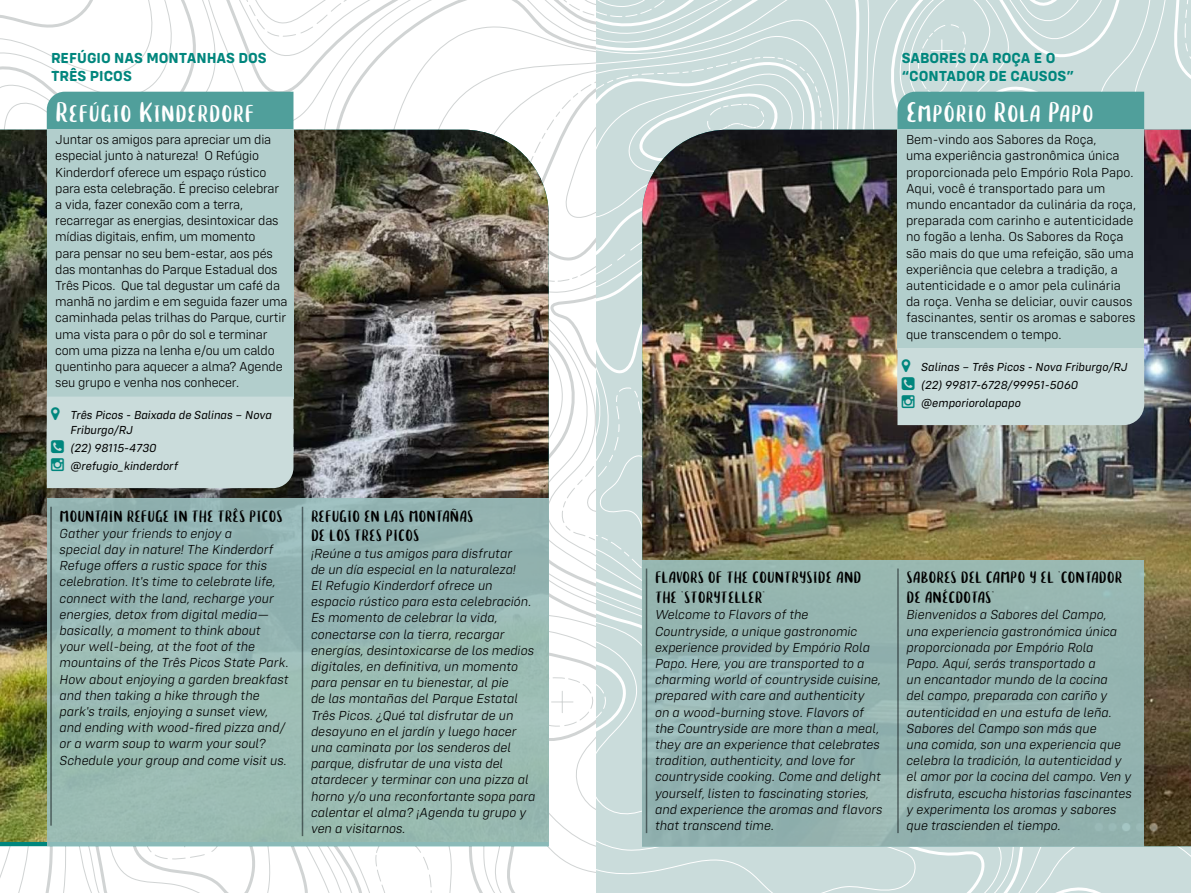
<style>
.page{position:relative;width:1191px;height:893px;background:#fff}
.page>*{position:absolute;margin:0;border:0;box-sizing:border-box;transform-origin:0 0}
.t1{font:28.5px "Blusty Sans";color:#fff}
.t2{font:16.5px/19.8px "Blusty Sans";color:#000}
.t3{font:700 15px/18px "Config Rounded";color:#00867d}
.t4{font:italic 300 13.5px/16.2px "Config Rounded";color:#000}
.t5{font:300 13.5px/16.2px "Config Rounded";letter-spacing:-.015em;color:#000}
.t6{font:italic 12px/18px "Config Rounded";color:#000}
</style>
<div class="page">
<img style="left:0;top:0;width:1191px;height:893px">
<p class="t3" style="left:51px;top:48px;width:217px">REFÚGIO NAS MONTANHAS DOS<br>TRÊS PICOS</p>
<h1 class="t1" style="left:55px;top:97px;width:201px">Refúgio Kinderdorf</h1>
<p class="t5" style="left:55px;top:132px;width:234px">Juntar os amigos para apreciar um dia especial junto à natureza! O Refúgio Kinderdorf oferece um espaço rústico para esta celebração. É preciso celebrar a vida, fazer conexão com a terra, recarregar as energias, desintoxicar das mídias digitais, enfim, um momento<br>para pensar no seu bem-estar, aos pés das montanhas do Parque Estadual dos Três Picos. Que tal degustar um café da manhã no jardim e em seguida fazer uma caminhada pelas trilhas do Parque, curtir uma vista para o pôr do sol e terminar com uma pizza na lenha e/ou um caldo quentinho para aquecer a alma? Agende seu grupo e venha nos conhecer.</p>
<p class="t6" style="left:71px;top:408px;width:203px;line-height:14.4px">Três Picos - Baixada de Salinas – Nova<br>Friburgo/RJ</p>
<p class="t6" style="left:71px;top:439px;width:109px">(22) 98115-4730 @refugio_kinderdorf</p>
<p class="t2" style="left:60px;top:506px;width:225px">MOUNTAIN REFUGE IN THE TRÊS PICOS</p>
<p class="t4" style="left:60px;top:525px;width:231px">Gather your friends to enjoy a<br>special day in nature! The Kinderdorf Refuge offers a rustic space for this celebration. It's time to celebrate life, connect with the land, recharge your energies, detox from digital media— basically, a moment to think about your well-being, at the foot of the mountains of the Três Picos State Park.<br>How about enjoying a garden breakfast and then taking a hike through the park's trails, enjoying a sunset view, and ending with wood-fired pizza and/ or a warm soup to warm your soul?<br>Schedule your group and come visit us.</p>
<p class="t2" style="left:311px;top:506px;width:164px">REFUGIO EN LAS MONTAÑAS<br>DE LOS TRES PICOS</p>
<p class="t4" style="left:311px;top:545px;width:226px">¡Reúne a tus amigos para disfrutar<br>de un día especial en la naturaleza!<br>El Refugio Kinderdorf ofrece un espacio rústico para esta celebración.<br>Es momento de celebrar la vida, conectarse con la tierra, recargar energías, desintoxicarse de los medios digitales, en definitiva, un momento para pensar en tu bienestar, al pie<br>de las montañas del Parque Estatal Três Picos. ¿Qué tal disfrutar de un desayuno en el jardín y luego hacer una caminata por los senderos del parque, disfrutar de una vista del atardecer y terminar con una pizza al horno y/o una reconfortante sopa para calentar el alma? ¡Agenda tu grupo y ven a visitarnos.</p>
<p class="t3" style="left:901px;top:48px;width:174px">SABORES DA ROÇA E O “CONTADOR DE CAUSOS”</p>
<h1 class="t1" style="left:906px;top:97px;width:189px">Empório Rola Papo</h1>
<p class="t5" style="left:906px;top:132px;width:231px">Bem-vindo aos Sabores da Roça,<br>uma experiência gastronômica única proporcionada pelo Empório Rola Papo.<br>Aqui, você é transportado para um mundo encantador da culinária da roça, preparada com carinho e autenticidade no fogão a lenha. Os Sabores da Roça são mais do que uma refeição, são uma experiência que celebra a tradição, a autenticidade e o amor pela culinária da roça. Venha se deliciar, ouvir causos fascinantes, sentir os aromas e sabores que transcendem o tempo.</p>
<p class="t6" style="left:921px;top:358px;width:208px">Salinas – Três Picos - Nova Friburgo/RJ (22) 99817-6728/99951-5060 @emporiorolapapo</p>
<p class="t2" style="left:655px;top:567px;width:208px">FLAVORS OF THE COUNTRYSIDE AND<br>THE "STORYTELLER"</p>
<p class="t4" style="left:655px;top:607px;width:229px">Welcome to Flavors of the Countryside, a unique gastronomic experience provided by Empório Rola Papo. Here, you are transported to a charming world of countryside cuisine, prepared with care and authenticity<br>on a wood-burning stove. Flavors of the Countryside are more than a meal, they are an experience that celebrates tradition, authenticity, and love for countryside cooking. Come and delight yourself, listen to fascinating stories, and experience the aromas and flavors that transcend time.</p>
<p class="t2" style="left:906px;top:567px;width:217px">SABORES DEL CAMPO Y EL "CONTADOR<br>DE ANÉCDOTAS"</p>
<p class="t4" style="left:906px;top:607px;width:227px">Bienvenidos a Sabores del Campo,<br>una experiencia gastronómica única proporcionada por Empório Rola<br>Papo. Aquí, serás transportado a<br>un encantador mundo de la cocina<br>del campo, preparada con cariño y autenticidad en una estufa de leña.<br>Sabores del Campo son más que<br>una comida, son una experiencia que celebra la tradición, la autenticidad y el amor por la cocina del campo. Ven y disfruta, escucha historias fascinantes y experimenta los aromas y sabores que trascienden el tiempo.</p>
</div>
